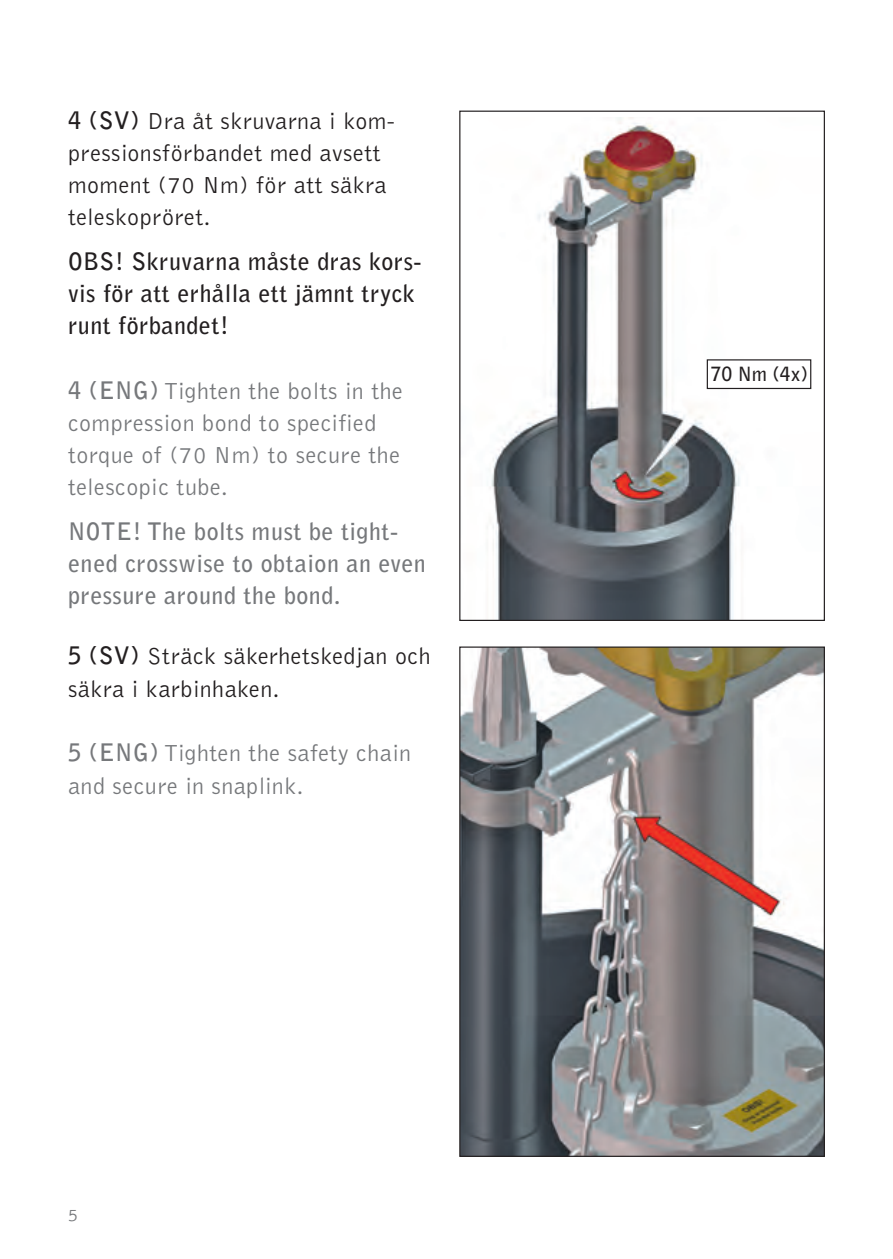
<style>
.page{position:relative;width:893px;height:1259px;background:#fff}
.page>*{position:absolute;margin:0;border:0;box-sizing:border-box;transform-origin:0 0}
.t1{font:300 24px/32.4px "Bell Gothic";letter-spacing:.02em;color:#76787b}
.t2{font:300 24px/32.4px "Bell Gothic";letter-spacing:.02em;color:#231f20}
.t3{font:700 24px/32.4px "Bell Gothic";letter-spacing:.02em;color:#76787b}
.t4{font:700 24px/32.4px "Bell Gothic";letter-spacing:.02em;color:#231f20}
.t5{font:700 19.5px "Bell Gothic";color:#231f20}
.t6{font:300 18px "Bell Gothic";color:#76787b}
.s1{font-weight:700}
</style>
<div class="page">
<img style="left:490px;top:118px;width:322px;height:501px">
<img style="left:461px;top:648px;width:362px;height:507px">
<div style="left:707px;top:360px;width:104px;height:28px;background:#fff"></div>
<div style="left:707px;top:359px;width:104px;height:30px;border:1px solid #231f20"></div>
<p class="t2" style="left:68px;top:106px;width:328px"><span class="s1">4 (SV)</span> Dra åt skruvarna i kom&shy;pressionsförbandet med avsett moment (70 Nm) för att säkra teleskopröret.</p>
<p class="t4" style="left:68px;top:246px;width:355px">OBS! Skruvarna måste dras kors&shy;vis för att erhålla ett jämnt tryck runt förbandet!</p>
<p class="t1" style="left:68px;top:376px;width:336px"><span class="s1">4 (ENG)</span> Tighten the bolts in the compression bond to specified torque of (70 Nm) to secure the telescopic tube.</p>
<p class="t3" style="left:68px;top:516px;width:359px">NOTE! The bolts must be tight - ened crosswise to obtaion an even pressure around the bond.</p>
<p class="t2" style="left:68px;top:641px;width:364px"><span class="s1">5 (SV)</span> Sträck säkerhetskedjan och säkra i karbinhaken.</p>
<p class="t1" style="left:68px;top:738px;width:344px"><span class="s1">5 (ENG)</span> Tighten the safety chain and secure in snaplink.</p>
<p class="t6" style="left:68px;top:1208px;width:12px">5</p>
<p class="t5" style="left:711px;top:367px;width:99px">70 Nm (4x)</p>
</div>
